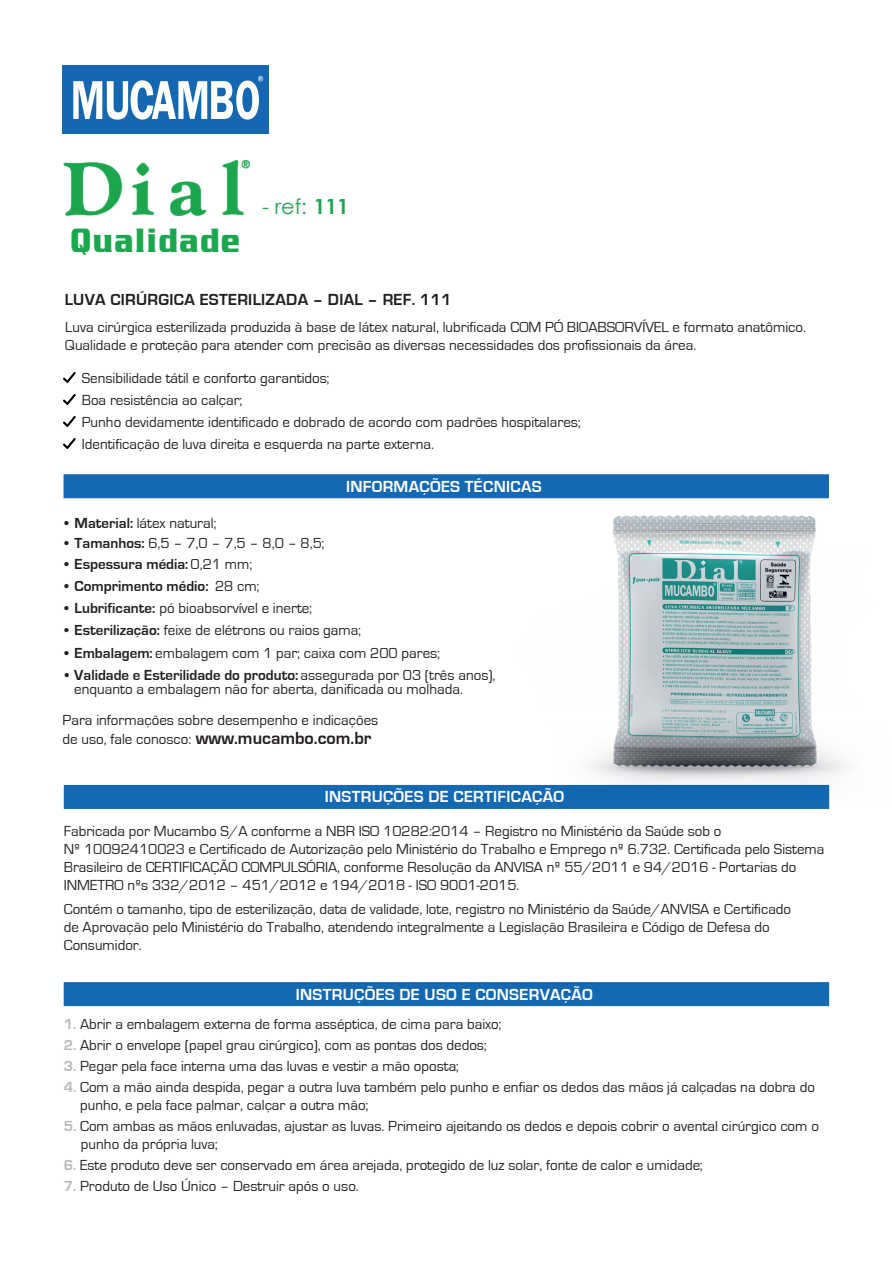
<style>
.page{position:relative;width:893px;height:1263px;background:#fff}
.page>*{position:absolute;margin:0;border:0;box-sizing:border-box;transform-origin:0 0}
.t1{font:36.45px "Stockholm";letter-spacing:.1em;color:#1ca74f;scale:.74 1}
.t2{font:20.85px "Century Gothic";color:#1ca74f}
.t3{font:700 16.5px "Eurostile";letter-spacing:.02em;color:#fff}
.t4{font:700 16.5px "Eurostile";letter-spacing:.02em;color:#231f20}
.t5{font:15px/18px "Eurostile";color:#231f20}
.t6{font:700 15px "Eurostile";color:#231f20}
.s1{font-weight:700}
.s2{font-weight:400}
.s3{font-weight:700;font-size:18px}
.s4{font-weight:700;color:#b8b9bb}
</style>
<div class="page">
<div style="left:63px;top:65px;width:206px;height:68px;background:#1667b2"></div>
<svg style="left:73px;top:76px;width:190px;height:44px"></svg>
<div style="left:64px;top:474px;width:765px;height:24px;background:#1469b2"></div>
<div style="left:64px;top:785px;width:765px;height:24px;background:#1469b2"></div>
<div style="left:64px;top:982px;width:765px;height:24px;background:#1469b2"></div>
<img style="left:63px;top:160px;width:186px;height:56px">
<svg style="left:63px;top:372px;width:13px;height:11px"></svg>
<svg style="left:63px;top:394px;width:13px;height:11px"></svg>
<svg style="left:63px;top:416px;width:13px;height:11px"></svg>
<svg style="left:63px;top:438px;width:13px;height:11px"></svg>
<img style="left:517px;top:474px;width:330px;height:335px">
<h1 class="t1" style="left:71px;top:219px;width:229px">Qualidade</h1>
<h2 class="t2" style="left:262px;top:192px;width:88px">- ref: <span class="s1">111</span></h2>
<p class="t4" style="left:65px;top:290px;width:388px">LUVA CIRÚRGICA ESTERILIZADA – DIAL – REF. 111</p>
<p class="t5" style="left:65px;top:319px;width:742px">Luva cirúrgica esterilizada produzida à base de látex natural, lubrificada COM PÓ BIOABSORVÍVEL e formato anatômico.<br>Qualidade e proteção para atender com precisão as diversas necessidades dos profissionais da área.</p>
<p class="t5" style="left:82px;top:368px;width:500px;line-height:22px">Sensibilidade tátil e conforto garantidos;<br>Boa resistência ao calçar;<br>Punho devidamente identificado e dobrado de acordo com padrões hospitalares; Identificação de luva direita e esquerda na parte externa.</p>
<p class="t5" style="left:65px;top:514px;width:153px">• <span class="s1">Material:</span> látex natural;</p>
<p class="t5" style="left:65px;top:534px;width:262px">• <span class="s1">Tamanhos:</span> 6,5 – 7,0 – 7,5 – 8,0 – 8,5;</p>
<p class="t6" style="left:65px;top:555px;width:189px"><span class="s2">•</span> Espessura média: <span class="s2">0,21 mm;</span></p>
<p class="t3" style="left:346px;top:477px;width:197px">INFORMAÇÕES TÉCNICAS</p>
<p class="t6" style="left:65px;top:578px;width:197px"><span class="s2">•</span> Comprimento médio: <span class="s2">28 cm;</span></p>
<p class="t5" style="left:65px;top:599px;width:249px">• <span class="s1">Lubrificante:</span> pó bioabsorvível e inerte;</p>
<p class="t5" style="left:65px;top:622px;width:298px">• <span class="s1">Esterilização:</span> feixe de elétrons ou raios gama;</p>
<p class="t5" style="left:64px;top:644px;width:377px">• <span class="s1">Embalagem:</span> embalagem com 1 par; caixa com 200 pares;</p>
<p class="t5" style="left:74px;top:667px;width:423px;line-height:14.9px;text-indent:-10px">• <span class="s1">Validade e Esterilidade do produto:</span> assegurada por 03 (três anos), enquanto a embalagem não for aberta, danificada ou molhada.</p>
<p class="t5" style="left:63px;top:711px;width:317px;line-height:18.6px">Para informações sobre desempenho e indicações de uso, fale conosco: <span class="s3">www.mucambo.com.br</span></p>
<p class="t3" style="left:325px;top:787px;width:241px">INSTRUÇÕES DE CERTIFICAÇÃO</p>
<p class="t5" style="left:64px;top:822px;width:762px">Fabricada por Mucambo S/A conforme a NBR ISO 10282:2014 – Registro no Ministério da Saúde sob o<br>Nº 10092410023 e Certificado de Autorização pelo Ministério do Trabalho e Emprego nº 6.732. Certificada pelo Sistema Brasileiro de CERTIFICAÇÃO COMPULSÓRIA, conforme Resolução da ANVISA nº 55/2011 e 94/2016 - Portarias do INMETRO nºs 332/2012 – 451/2012 e 194/2018 - ISO 9001-2015.</p>
<p class="t5" style="left:64px;top:900px;width:729px">Contém o tamanho, tipo de esterilização, data de validade, lote, registro no Ministério da Saúde/ANVISA e Certificado de Aprovação pelo Ministério do Trabalho, atendendo integralmente a Legislação Brasileira e Código de Defesa do<br>Consumidor.</p>
<p class="t3" style="left:296px;top:985px;width:299px">INSTRUÇÕES DE USO E CONSERVAÇÃO</p>
<p class="t5" style="left:64px;top:1015px;width:439px"><span class="s4">1.</span> Abrir a embalagem externa de forma asséptica, de cima para baixo;</p>
<p class="t5" style="left:64px;top:1036px;width:425px"><span class="s4">2.</span> Abrir o envelope (papel grau cirúrgico), com as pontas dos dedos;</p>
<p class="t5" style="left:64px;top:1057px;width:397px"><span class="s4">3.</span> Pegar pela face interna uma das luvas e vestir a mão oposta;</p>
<p class="t5" style="left:80px;top:1078px;width:736px;text-indent:-16px"><span class="s4">4.</span> Com a mão ainda despida, pegar a outra luva também pelo punho e enfiar os dedos das mãos já calçadas na dobra do punho, e pela face palmar, calçar a outra mão;</p>
<p class="t5" style="left:81px;top:1118px;width:739px;text-indent:-17px"><span class="s4">5.</span> Com ambas as mãos enluvadas, ajustar as luvas. Primeiro ajeitando os dedos e depois cobrir o avental cirúrgico com o punho da própria luva;</p>
<p class="t5" style="left:64px;top:1157px;width:641px"><span class="s4">6.</span> Este produto deve ser conservado em área arejada, protegido de luz solar, fonte de calor e umidade;</p>
<p class="t5" style="left:64px;top:1178px;width:297px"><span class="s4">7.</span> Produto de Uso Único – Destruir após o uso.</p>
</div>
